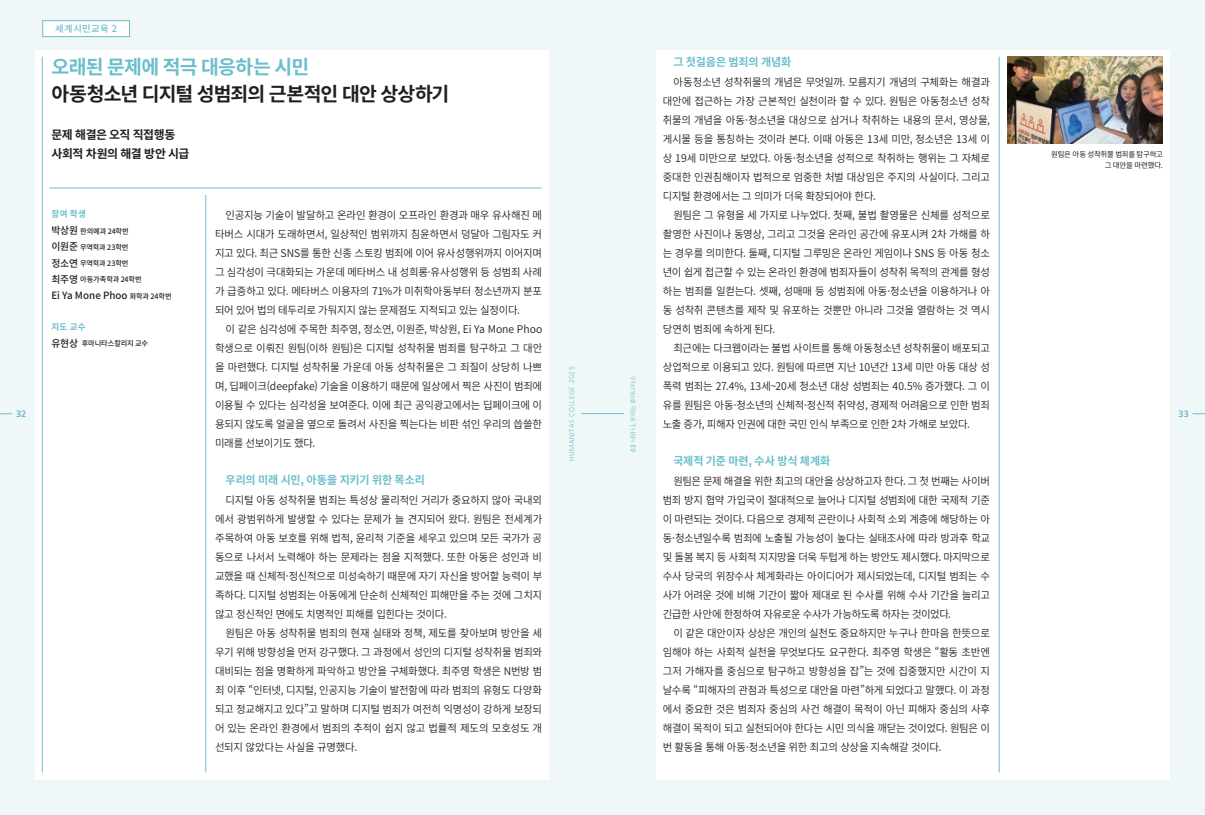
<style>
.page{position:relative;width:1205px;height:815px;background:#fff}
.page>*{position:absolute;margin:0;border:0;box-sizing:border-box;transform-origin:0 0}
.t1{font:700 19.38px "Source Han Sans K";letter-spacing:-.045em;color:#231f20}
.t2{font:700 19.38px "Source Han Sans K";letter-spacing:-.035em;color:#6bbecc}
.t3{font:700 11.88px/18.8px "Source Han Sans K";letter-spacing:-.03em;color:#231f20}
.t4{font:700 11.25px "Source Han Sans K";letter-spacing:-.01em;color:#6bbecc}
.t5{font:10.62px/19px "Source Han Sans K";letter-spacing:-.025em;color:#231f20;text-align:justify}
.t6{font:500 10px "Source Han Sans K";letter-spacing:.005em;color:#231f20}
.t7{font:500 9.25px "Source Han Sans K";letter-spacing:.055em;color:#6bbecc}
.t8{font:700 9.25px "Frutiger LT Std";color:#6bbecc}
.t9{font:700 8.75px "Source Han Sans K";letter-spacing:.035em;color:#6bbecc}
.t10{font:7.5px/11.2px "Source Han Sans K";letter-spacing:-.025em;color:#231f20;text-align:right}
.t11{font:500 7.38px "Source Han Sans K";letter-spacing:-.015em;color:#231f20}
.t12{font:300 6.88px "Frutiger LT Std";letter-spacing:.075em;color:#6bbecc}
.t13{font:6.25px "Source Han Sans K";letter-spacing:-.01em;color:#6bbecc}
.s1{font-size:10px}
.s2{font-size:7.38px}
.s3{font-weight:500}
</style>
<div class="page">
<div style="left:0;top:0;width:602px;height:815px;background:#eff7f8"></div>
<div style="left:602px;top:0;width:603px;height:815px;background:#eff7f8"></div>
<svg style="left:0;top:414px;width:12px;height:1px"></svg>
<svg style="left:1192px;top:414px;width:13px;height:1px"></svg>
<hr style="left:581px;top:413px;width:43px;height:1px;background:#6bbecc">
<div style="left:35px;top:50px;width:514px;height:730px;background:#fff"></div>
<div style="left:656px;top:50px;width:513px;height:730px;background:#fff"></div>
<img style="left:1007px;top:57px;width:155px;height:87px">
<hr style="left:42px;top:57px;width:1px;height:715px;background:#6bbecc">
<hr style="left:999px;top:57px;width:1px;height:715px;background:#6bbecc">
<hr style="left:206px;top:195px;width:1px;height:577px;background:#6bbecc">
<div style="left:43px;top:21px;width:86px;height:16px;background:#fff"></div>
<div style="left:43px;top:20px;width:87px;height:17px;border:1px solid #6bbecc"></div>
<hr style="left:50px;top:188px;width:491px;height:1px;background:#6bbecc">
<p class="t8" style="left:16px;top:409px;width:12px">32</p>
<p class="t7" style="left:55px;top:24px;width:63px">세계시민교육 2</p>
<h1 class="t2" style="left:51px;top:56px;width:259px">오래된 문제에 적극 대응하는 시민</h1>
<h1 class="t1" style="left:51px;top:83px;width:399px">아동청소년 디지털 성범죄의 근본적인 대안 상상하기</h1>
<p class="t3" style="left:51px;top:125px;width:140px">문제 해결은 오직 직접행동 사회적 차원의 해결 방안 시급</p>
<p class="t9" style="left:51px;top:209px;width:36px">참여 학생</p>
<p class="t11" style="left:51px;top:227px;width:79px"><span class="s1">박상원</span> 한의예과 24학번</p>
<p class="t11" style="left:51px;top:243px;width:79px"><span class="s1">이원준</span> 무역학과 23학번</p>
<p class="t11" style="left:51px;top:259px;width:79px"><span class="s1">정소연</span> 무역학과 23학번</p>
<p class="t11" style="left:51px;top:276px;width:92px"><span class="s1">최주영</span> 아동가족학과 24학번</p>
<p class="t6" style="left:51px;top:290px;width:122px">Ei Ya Mone Phoo <span class="s2">화학과 24학번</span></p>
<p class="t9" style="left:51px;top:321px;width:36px">지도 교수</p>
<p class="t11" style="left:51px;top:339px;width:98px"><span class="s1">유현상</span> 후마니타스칼리지 교수</p>
<p class="t5" style="left:215px;top:206px;width:329px;text-indent:11px">인공지능 기술이 발달하고 온라인 환경이 오프라인 환경과 매우 유사해진 메 타버스 시대가 도래하면서, 일상적인 범위까지 침윤하면서 덩달아 그림자도 커 지고 있다. 최근 SNS를 통한 신종 스토킹 범죄에 이어 유사성행위까지 이어지며 그 심각성이 극대화되는 가운데 메타버스 내 성희롱·유사성행위 등 성범죄 사례 가 급증하고 있다. 메타버스 이용자의 71%가 미취학아동부터 청소년까지 분포 되어 있어 법의 테두리로 가둬지지 않는 문제점도 지적되고 있는 실정이다.</p>
<p class="t5" style="left:215px;top:320px;width:329px;text-indent:11px">이 같은 심각성에 주목한 최주영, 정소연, 이원준, 박상원, Ei Ya Mone Phoo 학생으로 이뤄진 원팀(이하 원팀)은 디지털 성착취물 범죄를 탐구하고 그 대안 을 마련했다. 디지털 성착취물 가운데 아동 성착취물은 그 죄질이 상당히 나쁘 며, 딥페이크(deepfake) 기술을 이용하기 때문에 일상에서 찍은 사진이 범죄에 이용될 수 있다는 심각성을 보여준다. 이에 최근 공익광고에서는 딥페이크에 이 용되지 않도록 얼굴을 옆으로 돌려서 사진을 찍는다는 비판 섞인 우리의 씁쓸한 미래를 선보이기도 했다.</p>
<p class="t4" style="left:226px;top:474px;width:201px">우리의 미래 시민, 아동을 지키기 위한 목소리</p>
<p class="t5" style="left:215px;top:491px;width:329px;text-indent:11px">디지털 아동 성착취물 범죄는 특성상 물리적인 거리가 중요하지 않아 국내외 에서 광범위하게 발생할 수 있다는 문제가 늘 견지되어 왔다. 원팀은 전세계가 주목하여 아동 보호를 위해 법적, 윤리적 기준을 세우고 있으며 모든 국가가 공 동으로 나서서 노력해야 하는 문제라는 점을 지적했다. 또한 아동은 성인과 비 교했을 때 신체적·정신적으로 미성숙하기 때문에 자기 자신을 방어할 능력이 부 족하다. 디지털 성범죄는 아동에게 단순히 신체적인 피해만을 주는 것에 그치지 않고 정신적인 면에도 치명적인 피해를 입힌다는 것이다.</p>
<p class="t5" style="left:215px;top:624px;width:329px;text-indent:11px">원팀은 아동 성착취물 범죄의 현재 실태와 정책, 제도를 찾아보며 방안을 세 우기 위해 방향성을 먼저 강구했다. 그 과정에서 성인의 디지털 성착취물 범죄와 대비되는 점을 명확하게 파악하고 방안을 구체화했다. 최주영 학생은 N번방 범 죄 이후 “인터넷, 디지털, 인공지능 기술이 발전함에 따라 범죄의 유형도 다양화 되고 정교해지고 있다”고 말하며 디지털 범죄가 여전히 익명성이 강하게 보장되 어 있는 온라인 환경에서 범죄의 추적이 쉽지 않고 법률적 제도의 모호성도 개 선되지 않았다는 사실을 규명했다.</p>
<p class="t12" style="left:568px;top:461px;width:96px;rotate:-90deg">HUMANITAS COLLEGE 2025</p>
<p class="t13" style="left:629px;top:452px;width:78px;rotate:-90deg"><span class="s3">03</span> 너와 나, 우리는 후마니타스</p>
<p class="t4" style="left:673px;top:55px;width:119px">그 첫걸음은 범죄의 개념화</p>
<p class="t5" style="left:663px;top:73px;width:329px;text-indent:11px">아동청소년 성착취물의 개념은 무엇일까. 모름지기 개념의 구체화는 해결과 대안에 접근하는 가장 근본적인 실천이라 할 수 있다. 원팀은 아동청소년 성착 취물의 개념을 아동·청소년을 대상으로 삼거나 착취하는 내용의 문서, 영상물, 게시물 등을 통칭하는 것이라 본다. 이때 아동은 13세 미만, 청소년은 13세 이 상 19세 미만으로 보았다. 아동·청소년을 성적으로 착취하는 행위는 그 자체로 중대한 인권침해이자 법적으로 엄중한 처벌 대상임은 주지의 사실이다. 그리고 디지털 환경에서는 그 의미가 더욱 확장되어야 한다.</p>
<p class="t5" style="left:663px;top:206px;width:329px;text-indent:11px">원팀은 그 유형을 세 가지로 나누었다. 첫째, 불법 촬영물은 신체를 성적으로 촬영한 사진이나 동영상, 그리고 그것을 온라인 공간에 유포시켜 2차 가해를 하 는 경우를 의미한다. 둘째, 디지털 그루밍은 온라인 게임이나 SNS 등 아동 청소 년이 쉽게 접근할 수 있는 온라인 환경에 범죄자들이 성착취 목적의 관계를 형성 하는 범죄를 일컫는다. 셋째, 성매매 등 성범죄에 아동·청소년을 이용하거나 아 동 성착취 콘텐츠를 제작 및 유포하는 것뿐만 아니라 그것을 열람하는 것 역시 당연히 범죄에 속하게 된다.</p>
<p class="t5" style="left:663px;top:339px;width:329px;text-indent:11px">최근에는 다크웹이라는 불법 사이트를 통해 아동청소년 성착취물이 배포되고 상업적으로 이용되고 있다. 원팀에 따르면 지난 10년간 13세 미만 아동 대상 성 폭력 범죄는 27.4%, 13세~20세 청소년 대상 성범죄는 40.5% 증가했다. 그 이 유를 원팀은 아동·청소년의 신체적·정신적 취약성, 경제적 어려움으로 인한 범죄 노출 증가, 피해자 인권에 대한 국민 인식 부족으로 인한 2차 가해로 보았다.</p>
<p class="t4" style="left:673px;top:455px;width:159px">국제적 기준 마련, 수사 방식 체계화</p>
<p class="t5" style="left:663px;top:472px;width:329px;text-indent:11px">원팀은 문제 해결을 위한 최고의 대안을 상상하고자 한다. 그 첫 번째는 사이버 범죄 방지 협약 가입국이 절대적으로 늘어나 디지털 성범죄에 대한 국제적 기준 이 마련되는 것이다. 다음으로 경제적 곤란이나 사회적 소외 계층에 해당하는 아 동·청소년일수록 범죄에 노출될 가능성이 높다는 실태조사에 따라 방과후 학교 및 돌봄 복지 등 사회적 지지망을 더욱 두텁게 하는 방안도 제시했다. 마지막으로 수사 당국의 위장수사 체계화라는 아이디어가 제시되었는데, 디지털 범죄는 수 사가 어려운 것에 비해 기간이 짧아 제대로 된 수사를 위해 수사 기간을 늘리고 긴급한 사안에 한정하여 자유로운 수사가 가능하도록 하자는 것이었다.</p>
<p class="t5" style="left:663px;top:624px;width:329px;text-indent:11px">이 같은 대안이자 상상은 개인의 실천도 중요하지만 누구나 한마음 한뜻으로 임해야 하는 사회적 실천을 무엇보다도 요구한다. 최주영 학생은 “활동 초반엔 그저 가해자를 중심으로 탐구하고 방향성을 잡”는 것에 집중했지만 시간이 지 날수록 “피해자의 관점과 특성으로 대안을 마련”하게 되었다고 말했다. 이 과정 에서 중요한 것은 범죄자 중심의 사건 해결이 목적이 아닌 피해자 중심의 사후 해결이 목적이 되고 실천되어야 한다는 시민 의식을 깨닫는 것이었다. 원팀은 이 번 활동을 통해 아동·청소년을 위한 최고의 상상을 지속해갈 것이다.</p>
<p class="t10" style="left:1051px;top:149px;width:113px">원팀은 아동 성착취물 범죄를 탐구하고 그 대안을 마련했다.</p>
<p class="t8" style="left:1178px;top:409px;width:12px">33</p>
</div>
